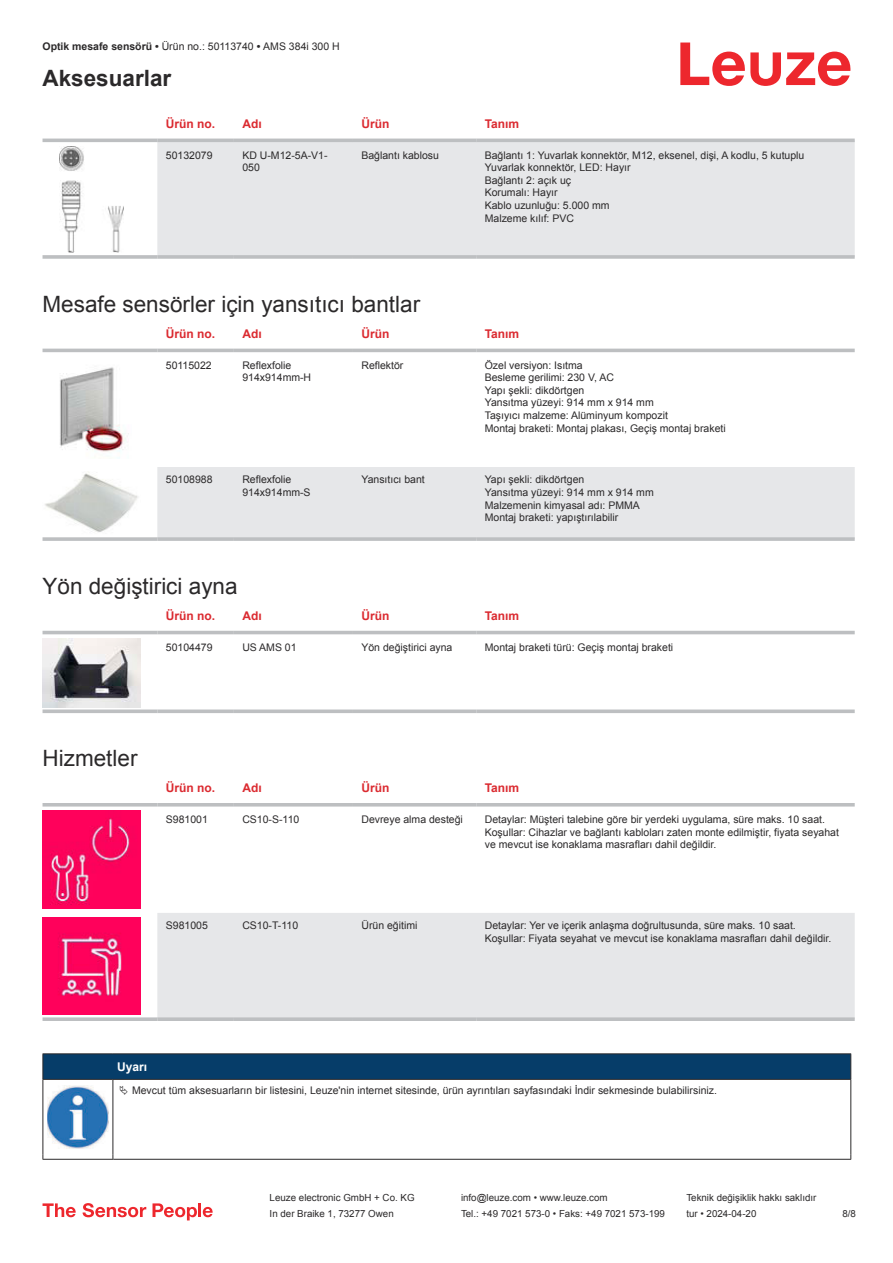
<style>
.page{position:relative;width:893px;height:1263px;background:#fff}
.page>*{position:absolute;margin:0;border:0;box-sizing:border-box;transform-origin:0 0}
.t1{font:22.5px "Arial";color:#2b292a}
.t2{font:700 22.5px "Arial";color:#2b292a}
.t3{font:700 12px "Arial";color:#db2a30}
.t4{font:700 12px "Arial";color:#fff}
.t5{font:10.5px/12.6px "Arial";color:#2b292a}
.t6{font:9.75px "Arial";color:#2b292a}
.s1{font-weight:700}
</style>
<div class="page">
<svg style="left:680px;top:43px;width:170px;height:43px"></svg>
<svg style="left:43px;top:138px;width:812px;height:1px"></svg>
<div style="left:157px;top:142px;width:698px;height:113px;background:#e6e7e9"></div>
<hr style="left:43px;top:139px;width:114px;height:3px;background:#bdbfc1">
<hr style="left:157px;top:139px;width:77px;height:3px;background:#bdbfc1">
<hr style="left:234px;top:139px;width:119px;height:3px;background:#bdbfc1">
<hr style="left:353px;top:139px;width:123px;height:3px;background:#bdbfc1">
<hr style="left:476px;top:139px;width:379px;height:3px;background:#bdbfc1">
<svg style="left:43px;top:255px;width:114px;height:4px"></svg>
<hr style="left:157px;top:255px;width:77px;height:4px;background:#bdbfc1">
<svg style="left:234px;top:255px;width:119px;height:4px"></svg>
<svg style="left:353px;top:255px;width:123px;height:4px"></svg>
<hr style="left:476px;top:255px;width:379px;height:4px;background:#bdbfc1">
<img style="left:59px;top:146px;width:65px;height:107px">
<svg style="left:43px;top:348px;width:812px;height:5px;fill:#efeff0"></svg>
<div style="left:157px;top:467px;width:698px;height:70px;background:#e6e7e9"></div>
<hr style="left:43px;top:349px;width:114px;height:3px;background:#bdbfc1">
<hr style="left:157px;top:349px;width:77px;height:3px;background:#bdbfc1">
<hr style="left:234px;top:349px;width:119px;height:3px;background:#bdbfc1">
<hr style="left:353px;top:349px;width:123px;height:3px;background:#bdbfc1">
<hr style="left:476px;top:349px;width:379px;height:3px;background:#bdbfc1">
<svg style="left:43px;top:537px;width:114px;height:4px"></svg>
<hr style="left:157px;top:537px;width:77px;height:4px;background:#c4c6c8">
<hr style="left:234px;top:537px;width:119px;height:4px;background:#bdbfc1">
<hr style="left:353px;top:537px;width:123px;height:4px;background:#bdbfc1">
<hr style="left:476px;top:537px;width:379px;height:4px;background:#c4c6c8">
<img style="left:60px;top:367px;width:69px;height:92px">
<img style="left:45px;top:472px;width:93px;height:60px">
<svg style="left:43px;top:630px;width:812px;height:78px"></svg>
<hr style="left:43px;top:631px;width:114px;height:3px;background:#bdbfc1">
<hr style="left:157px;top:631px;width:77px;height:3px;background:#bdbfc1">
<hr style="left:234px;top:631px;width:119px;height:3px;background:#bdbfc1">
<hr style="left:353px;top:631px;width:123px;height:3px;background:#bdbfc1">
<hr style="left:476px;top:631px;width:379px;height:3px;background:#bdbfc1">
<svg style="left:43px;top:709px;width:114px;height:4px"></svg>
<svg style="left:157px;top:709px;width:77px;height:4px"></svg>
<svg style="left:234px;top:709px;width:119px;height:4px"></svg>
<svg style="left:353px;top:709px;width:123px;height:4px"></svg>
<svg style="left:476px;top:709px;width:379px;height:4px;background:#c5c7c9"></svg>
<img style="left:43px;top:639px;width:97px;height:68px">
<svg style="left:43px;top:806px;width:812px;height:209px"></svg>
<div style="left:157px;top:913px;width:698px;height:104px;background:#e6e7e9"></div>
<hr style="left:43px;top:803px;width:114px;height:3px;background:#bdbfc1">
<hr style="left:157px;top:803px;width:77px;height:3px;background:#bdbfc1">
<hr style="left:234px;top:803px;width:119px;height:3px;background:#bdbfc1">
<hr style="left:353px;top:803px;width:123px;height:3px;background:#bdbfc1">
<hr style="left:476px;top:803px;width:379px;height:3px;background:#bdbfc1">
<svg style="left:43px;top:1017px;width:114px;height:4px"></svg>
<svg style="left:157px;top:1017px;width:77px;height:4px"></svg>
<svg style="left:234px;top:1017px;width:119px;height:4px"></svg>
<svg style="left:353px;top:1017px;width:123px;height:4px"></svg>
<svg style="left:476px;top:1017px;width:379px;height:4px;background:#c1c3c5"></svg>
<img style="left:43px;top:811px;width:97px;height:98px">
<img style="left:43px;top:917px;width:97px;height:98px">
<svg style="left:44px;top:1080px;width:806px;height:79px"></svg>
<hr style="left:43px;top:1053px;width:70px;height:1px;background:#2b292a">
<hr style="left:43px;top:1079px;width:70px;height:1px;background:#2b292a">
<hr style="left:113px;top:1053px;width:738px;height:1px;background:#2b292a">
<div style="left:43px;top:1054px;width:808px;height:25px;background:#063d69"></div>
<hr style="left:113px;top:1079px;width:738px;height:1px;background:#2b292a">
<hr style="left:43px;top:1080px;width:1px;height:75px;background:#2b292a">
<hr style="left:113px;top:1080px;width:1px;height:75px;background:#2b292a">
<hr style="left:850px;top:1080px;width:1px;height:75px;background:#2b292a">
<hr style="left:43px;top:1159px;width:70px;height:1px;background:#2b292a">
<hr style="left:113px;top:1159px;width:738px;height:1px;background:#2b292a">
<img style="left:47px;top:1086px;width:61px;height:62px">
<div style="left:115px;top:1080px;width:734px;height:20px;background:#fff"></div>
<svg style="left:43px;top:1203px;width:33px;height:14px"></svg>
<svg style="left:83px;top:1203px;width:63px;height:14px"></svg>
<svg style="left:153px;top:1203px;width:44px;height:17px"></svg>
<hr style="left:198px;top:1203px;width:3px;height:14px;background:#ed272d">
<svg style="left:203px;top:1207px;width:10px;height:10px"></svg>
<p class="t5" style="left:43px;top:41px;width:299px"><span class="s1">Optik mesafe sensörü •</span> Ürün no.: 50113740 <span class="s1">•</span> AMS 384i 300 H</p>
<h1 class="t2" style="left:43px;top:70px;width:130px">Aksesuarlar</h1>
<p class="t3" style="left:166px;top:115px;width:51px">Ürün no.</p>
<p class="t3" style="left:242px;top:115px;width:21px">Adı</p>
<p class="t3" style="left:361px;top:119px;width:29px">Ürün</p>
<p class="t3" style="left:485px;top:115px;width:36px">Tanım</p>
<p class="t5" style="left:166px;top:148px;width:48px">50132079</p>
<p class="t5" style="left:242px;top:150px;width:87px">KD U-M12-5A-V1-<br>050</p>
<p class="t5" style="left:361px;top:148px;width:79px">Bağlantı kablosu</p>
<p class="t5" style="left:485px;top:148px;width:321px">Bağlantı 1: Yuvarlak konnektör, M12, eksenel, dişi, A kodlu, 5 kutuplu<br>Yuvarlak konnektör, LED: Hayır<br>Bağlantı 2: açık uç<br>Korumalı: Hayır<br>Kablo uzunluğu: 5.000 mm<br>Malzeme kılıf: PVC</p>
<h1 class="t1" style="left:43px;top:288px;width:379px">Mesafe sensörler için yansıtıcı bantlar</h1>
<p class="t3" style="left:166px;top:325px;width:51px">Ürün no.</p>
<p class="t3" style="left:242px;top:325px;width:21px">Adı</p>
<p class="t3" style="left:361px;top:329px;width:29px">Ürün</p>
<p class="t3" style="left:485px;top:325px;width:36px">Tanım</p>
<p class="t5" style="left:166px;top:360px;width:47px">50115022</p>
<p class="t5" style="left:242px;top:359px;width:70px">Reflexfolie<br>914x914mm-H</p>
<p class="t5" style="left:361px;top:359px;width:44px">Reflektör</p>
<p class="t5" style="left:485px;top:359px;width:243px">Özel versiyon: Isıtma<br>Besleme gerilimi: 230 V, AC<br>Yapı şekli: dikdörtgen<br>Yansıtma yüzeyi: 914 mm x 914 mm<br>Taşıyıcı malzeme: Alüminyum kompozit<br>Montaj braketi: Montaj plakası, Geçiş montaj braketi</p>
<p class="t5" style="left:166px;top:473px;width:48px">50108988</p>
<p class="t5" style="left:242px;top:473px;width:70px">Reflexfolie<br>914x914mm-S</p>
<p class="t5" style="left:361px;top:473px;width:65px">Yansıtıcı bant</p>
<p class="t5" style="left:485px;top:473px;width:171px">Yapı şekli: dikdörtgen<br>Yansıtma yüzeyi: 914 mm x 914 mm<br>Malzemenin kimyasal adı: PMMA<br>Montaj braketi: yapıştırılabilir</p>
<h1 class="t1" style="left:43px;top:570px;width:197px">Yön değiştirici ayna</h1>
<p class="t3" style="left:166px;top:607px;width:51px">Ürün no.</p>
<p class="t3" style="left:242px;top:607px;width:21px">Adı</p>
<p class="t3" style="left:361px;top:611px;width:29px">Ürün</p>
<p class="t3" style="left:485px;top:607px;width:36px">Tanım</p>
<p class="t5" style="left:166px;top:641px;width:48px">50104479</p>
<p class="t5" style="left:242px;top:642px;width:56px">US AMS 01</p>
<p class="t5" style="left:361px;top:641px;width:93px">Yön değiştirici ayna</p>
<p class="t5" style="left:485px;top:641px;width:190px">Montaj braketi türü: Geçiş montaj braketi</p>
<h1 class="t1" style="left:43px;top:742px;width:96px">Hizmetler</h1>
<p class="t3" style="left:166px;top:779px;width:51px">Ürün no.</p>
<p class="t3" style="left:242px;top:779px;width:21px">Adı</p>
<p class="t3" style="left:361px;top:783px;width:29px">Ürün</p>
<p class="t3" style="left:485px;top:779px;width:36px">Tanım</p>
<p class="t5" style="left:166px;top:813px;width:44px">S981001</p>
<p class="t5" style="left:242px;top:813px;width:58px">CS10-S-110</p>
<p class="t5" style="left:361px;top:813px;width:103px">Devreye alma desteği</p>
<p class="t5" style="left:485px;top:813px;width:356px">Detaylar: Müşteri talebine göre bir yerdeki uygulama, süre maks. 10 saat.<br>Koşullar: Cihazlar ve bağlantı kabloları zaten monte edilmiştir, fiyata seyahat ve mevcut ise konaklama masrafları dahil değildir.</p>
<p class="t5" style="left:166px;top:919px;width:44px">S981005</p>
<p class="t5" style="left:242px;top:919px;width:57px">CS10-T-110</p>
<p class="t5" style="left:361px;top:919px;width:58px">Ürün eğitimi</p>
<p class="t5" style="left:485px;top:919px;width:348px">Detaylar: Yer ve içerik anlaşma doğrultusunda, süre maks. 10 saat.<br>Koşullar: Fiyata seyahat ve mevcut ise konaklama masrafları dahil değildir.</p>
<p class="t4" style="left:117px;top:1058px;width:32px">Uyarı</p>
<p class="t5" style="left:132px;top:1084px;width:586px">Mevcut tüm aksesuarların bir listesini, Leuze'nin internet sitesinde, ürün ayrıntıları sayfasındaki İndir sekmesinde bulabilirsiniz.</p>
<p class="t6" style="left:270px;top:1191px;width:146px">Leuze electronic GmbH + Co. KG</p>
<p class="t6" style="left:461px;top:1191px;width:148px">info@leuze.com • www.leuze.com</p>
<p class="t6" style="left:686px;top:1191px;width:132px">Teknik değişiklik hakkı saklıdır</p>
<p class="t6" style="left:270px;top:1207px;width:126px">In der Braike 1, 73277 Owen</p>
<p class="t6" style="left:461px;top:1207px;width:205px">Tel.: +49 7021 573-0 • Faks: +49 7021 573-199</p>
<p class="t6" style="left:686px;top:1207px;width:72px">tur • 2024-04-20</p>
<p class="t6" style="left:842px;top:1210px;width:15px">8 /8</p>
</div>
